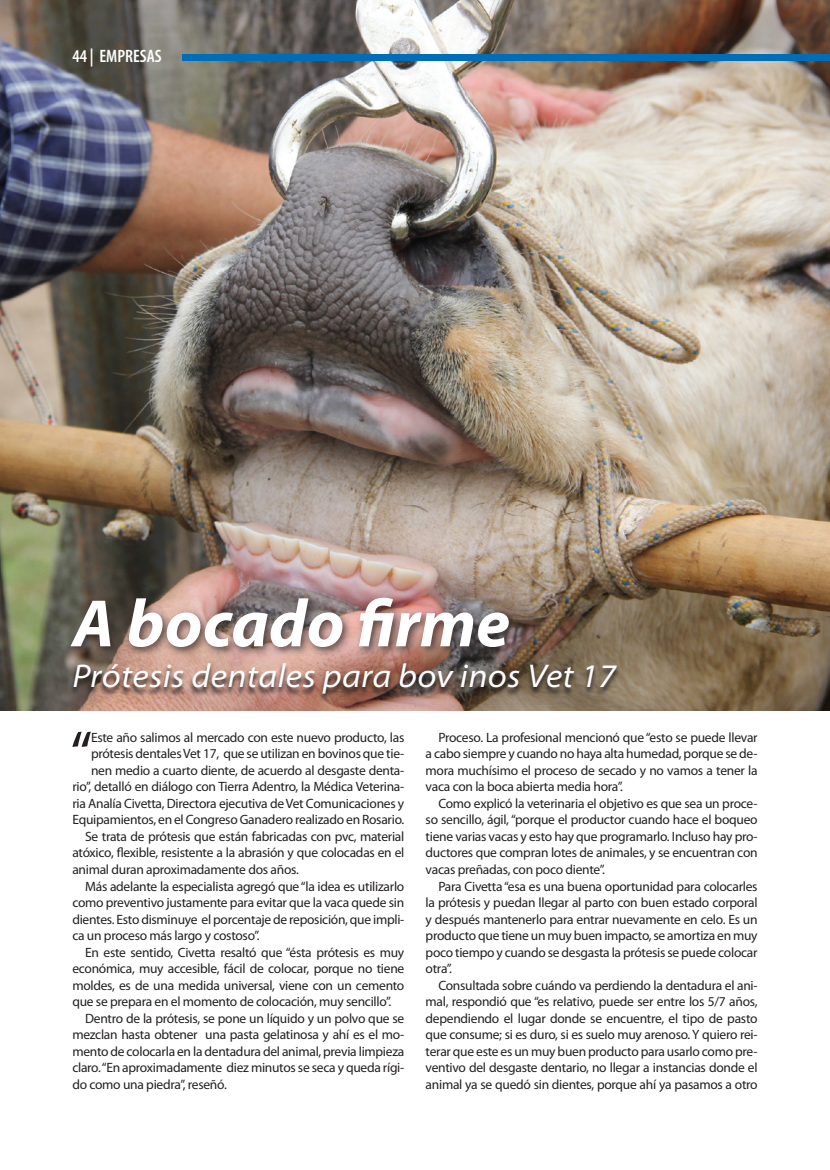
<style>
.page{position:relative;width:830px;height:1170px;background:#fff}
.page>*{position:absolute;margin:0;border:0;box-sizing:border-box;transform-origin:0 0}
.t1{font:italic 700 67.5px "Myriad Pro";color:#fff}
.t2{font:62.4px "Myriad Pro";color:#231f20}
.t3{font:italic semi-expanded 33px "Myriad Pro";letter-spacing:.01em;color:#fff}
.t4{font:600 condensed 18px "Myriad Pro";color:#fff}
.t5{font:13.5px/16.5px "Myriad Pro";letter-spacing:-.02em;color:#231f20;text-align:justify}
</style>
<div class="page">
<img style="left:0;top:0;width:829px;height:710px">
<div style="left:182px;top:54px;width:647px;height:7px;background:#006db8"></div>
<div style="left:66px;top:592px;width:452px;height:66px;background:#231f20;opacity:.75"></div>
<img style="left:69px;top:663px;width:552px;height:39px">
<p class="t4" style="left:72px;top:47px;width:91px">44 | EMPRESAS</p>
<p class="t1" style="left:72px;top:579px;width:439px">A bocado firme</p>
<p class="t3" style="left:72px;top:658px;width:545px">Prótesis dentales para bov inos Vet 17</p>
<p class="t2" style="left:70px;top:715px;width:24px">“</p>
<p class="t5" style="left:425px;top:728px;width:333px;text-indent:13px">Proceso. La profesional mencionó que “esto se puede llevar a cabo siempre y cuando no haya alta humedad, porque se de&shy;mora muchísimo el proceso de secado y no vamos a tener la vaca con la boca abierta media hora”.</p>
<p class="t5" style="left:425px;top:794px;width:333px;text-indent:13px">Como explicó la veterinaria el objetivo es que sea un proce&shy;so sencillo, ágil, “porque el productor cuando hace el boqueo tiene varias vacas y esto hay que programarlo. Incluso hay pro&shy;ductores que compran lotes de animales, y se encuentran con vacas preñadas, con poco diente”.</p>
<p class="t5" style="left:425px;top:877px;width:333px;text-indent:13px">Para Civetta “esa es una buena oportunidad para colocarles la prótesis y puedan llegar al parto con buen estado corporal y después mantenerlo para entrar nuevamente en celo. Es un producto que tiene un muy buen impacto, se amortiza en muy poco tiempo y cuando se desgasta la prótesis se puede colocar otra”.</p>
<p class="t5" style="left:425px;top:976px;width:333px;text-indent:13px">Consultada sobre cuándo va perdiendo la dentadura el ani&shy;mal, respondió que “es relativo, puede ser entre los 5/7 años, dependiendo el lugar donde se encuentre, el tipo de pasto que consume; si es duro, si es suelo muy arenoso. Y quiero rei&shy;terar que este es un muy buen producto para usarlo como pre&shy;ventivo del desgaste dentario, no llegar a instancias donde el animal ya se quedó sin dientes, porque ahí ya pasamos a otro</p>
<p class="t5" style="left:72px;top:728px;width:333px;text-align:right">Este año salimos al mercado con este nuevo producto, las prótesis dentales Vet 17, que se utilizan en bovinos que tie&shy;nen medio a cuarto diente, de acuerdo al desgaste denta&shy;rio”, detalló en diálogo con Tierra Adentro, la Médica Veterina&shy;ria Analía Civetta, Directora ejecutiva de Vet Comunicaciones y Equipamientos, en el Congreso Ganadero realizado en Rosario.</p>
<p class="t5" style="left:72px;top:827px;width:333px;text-indent:13px">Se trata de prótesis que están fabricadas con pvc, material atóxico, flexible, resistente a la abrasión y que colocadas en el animal duran aproximadamente dos años.</p>
<p class="t5" style="left:72px;top:877px;width:333px;text-indent:13px">Más adelante la especialista agregó que “la idea es utilizarlo como preventivo justamente para evitar que la vaca quede sin dientes. Esto disminuye el porcentaje de reposición, que impli&shy;ca un proceso más largo y costoso”.</p>
<p class="t5" style="left:72px;top:943px;width:333px;text-indent:13px">En este sentido, Civetta resaltó que “ésta prótesis es muy económica, muy accesible, fácil de colocar, porque no tiene moldes, es de una medida universal, viene con un cemento que se prepara en el momento de colocación, muy sencillo”.</p>
<p class="t5" style="left:72px;top:1009px;width:333px;text-indent:13px">Dentro de la prótesis, se pone un líquido y un polvo que se mezclan hasta obtener una pasta gelatinosa y ahí es el mo&shy;mento de colocarla en la dentadura del animal, previa limpieza claro. “En aproximadamente diez minutos se seca y queda rígi&shy;do como una piedra”, reseñó.</p>
</div>
